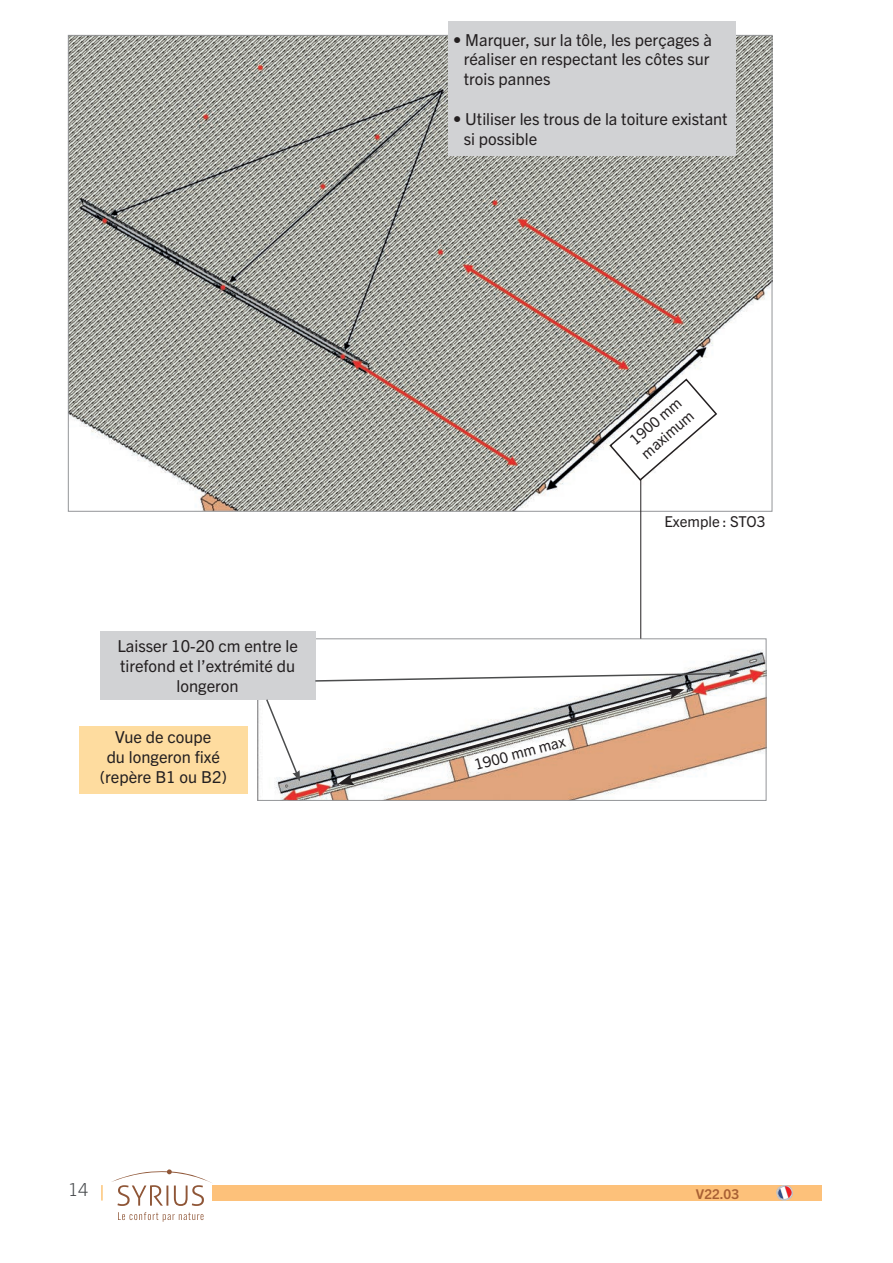
<style>
.page{position:relative;width:893px;height:1263px;background:#fff}
.page>*{position:absolute;margin:0;border:0;box-sizing:border-box;transform-origin:0 0}
.t1{font:300 18px "Trade Gothic Next LT Pro";color:#46494c}
.t2{font:16.5px/19.8px "Trade Gothic Next LT Pro";color:#231f20}
.t3{font:15px/18px "Trade Gothic Next LT Pro";color:#231f20}
.t4{font:700 13.5px "Trade Gothic Next LT Pro";color:#a86034}
</style>
<div class="page">
<svg style="left:112px;top:1169px;width:100px;height:37px"></svg>
<svg style="left:118px;top:1212px;width:86px;height:10px"></svg>
<svg style="left:101px;top:1185px;width:2px;height:15px"></svg>
<div style="left:212px;top:1185px;width:610px;height:15px;background:#fdc17a"></div>
<svg style="left:776px;top:1185px;width:17px;height:15px"></svg>
<img style="left:260px;top:641px;width:504px;height:158px">
<div style="left:258px;top:639px;width:508px;height:162px;border:1px solid #939598"></div>
<img style="left:70px;top:37px;width:700px;height:472px">
<div style="left:449px;top:21px;width:287px;height:135px;background:#d1d2d4"></div>
<div style="left:100px;top:631px;width:215px;height:69px;background:#d1d2d4"></div>
<svg style="left:265px;top:699px;width:35px;height:82px"></svg>
<svg style="left:315px;top:670px;width:425px;height:12px"></svg>
<div style="left:79px;top:726px;width:169px;height:67px;background:#fedc9f"></div>
<hr style="left:640px;top:474px;width:1px;height:165px;background:#231f20">
<svg style="left:338px;top:688px;width:346px;height:97px"></svg>
<svg style="left:608px;top:377px;width:110px;height:105px"></svg>
<p class="t2" style="left:464px;top:29px;width:250px;text-indent:-10px">• Marquer, sur la tôle, les perçages à réaliser en respectant les côtes sur trois pannes</p>
<p class="t2" style="left:464px;top:108px;width:265px;text-indent:-10px">• Utiliser les trous de la toiture existant si possible</p>
<p class="t3" style="left:625px;top:434px;width:65px;rotate:-41deg">1900 mm maximum</p>
<p class="t2" style="left:117px;top:635px;width:182px;text-align:center">Laisser 10-20 cm entre le tirefond et l’extrémité du longeron</p>
<p class="t2" style="left:115px;top:726px;width:98px">Vue de coupe</p>
<p class="t2" style="left:107px;top:746px;width:115px">du longeron fixé</p>
<p class="t2" style="left:100px;top:766px;width:129px">(repère B1 ou B2)</p>
<p class="t3" style="left:472px;top:755px;width:95px;rotate:-15deg">1900 mm max</p>
<p class="t3" style="left:664px;top:512px;width:103px">Exemple : STO3</p>
<p class="t1" style="left:68px;top:1176px;width:22px">14</p>
<p class="t4" style="left:696px;top:1184px;width:45px">V22.03</p>
</div>
